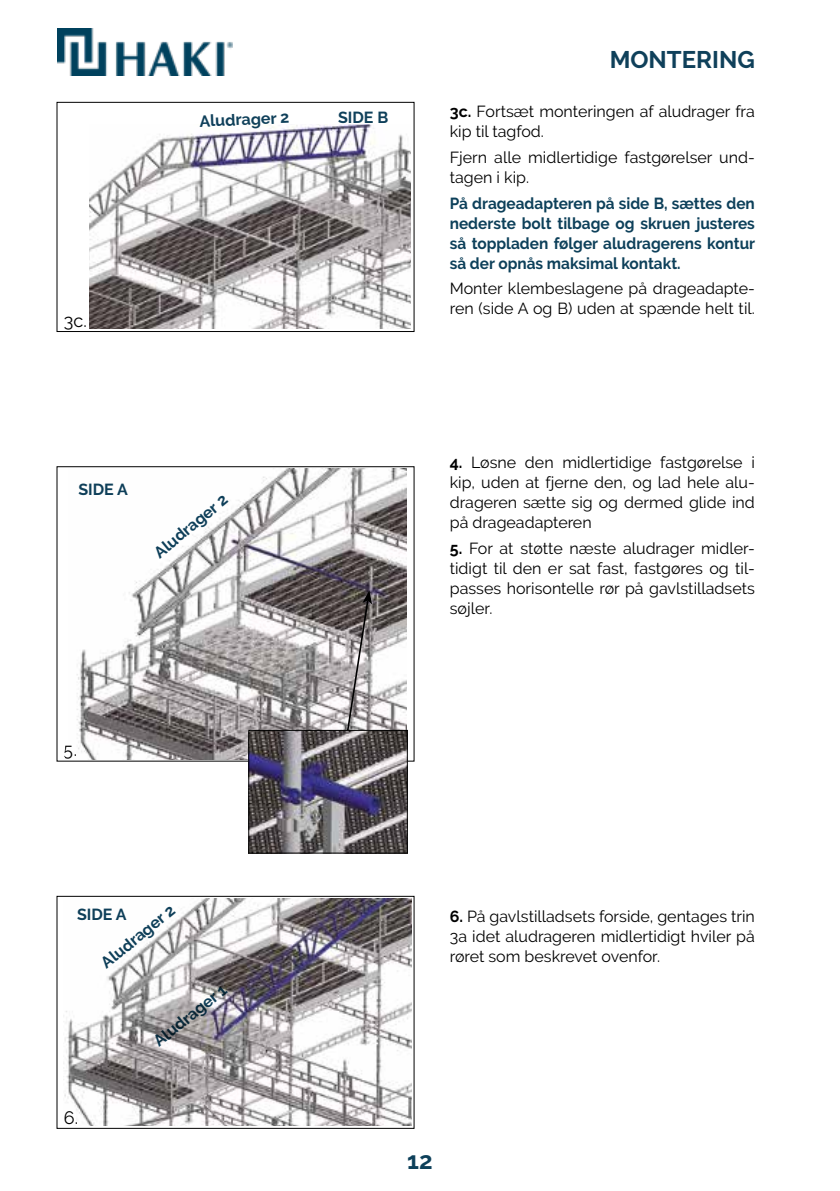
<style>
.page{position:relative;width:840px;height:1191px;background:#fff}
.page>*{position:absolute;margin:0;border:0;box-sizing:border-box;transform-origin:0 0}
.t1{font:700 24px "Raleway";color:#0f405a}
.t2{font:700 24px "Raleway";color:#0d405a}
.t3{font:18px "Raleway";color:#000}
.t4{font:16px/20px "Raleway";color:#000}
.t5{font:700 16px/20px "Raleway";color:#0d405a;text-align:justify;scale:.96 1}
.t6{font:700 16px "Raleway";color:#0f405a}
.s1{font-weight:700}
</style>
<div class="page">
<img style="left:57px;top:28px;width:176px;height:48px">
<div style="left:57px;top:102px;width:357px;height:230px;border:1px solid #000"></div>
<div style="left:57px;top:466px;width:357px;height:295px;border:1px solid #000"></div>
<div style="left:57px;top:896px;width:357px;height:232px;border:1px solid #000"></div>
<img style="left:77px;top:468px;width:329px;height:291px">
<img style="left:89px;top:124px;width:321px;height:204px">
<img style="left:63px;top:898px;width:348px;height:227px">
<img style="left:250px;top:732px;width:155px;height:119px">
<div style="left:248px;top:730px;width:159px;height:123px;border:1px solid #000"></div>
<p class="t6" style="left:199px;top:112px;width:91px;rotate:-3deg">Aludrager 2</p>
<p class="t6" style="left:338px;top:109px;width:52px">SIDE B</p>
<p class="t3" style="left:64px;top:311px;width:24px">3c.</p>
<p class="t6" style="left:78px;top:480px;width:51px">SIDE A</p>
<p class="t6" style="left:150px;top:547px;width:91px;rotate:-39deg">Aludrager 2</p>
<p class="t3" style="left:64px;top:739px;width:15px">5.</p>
<h1 class="t1" style="left:609px;top:46px;width:147px">MONTERING</h1>
<p class="t4" style="left:449px;top:101px;width:306px"><span class="s1">3c.</span> Fortsæt monteringen af aludrager fra kip til tagfod.</p>
<p class="t4" style="left:449px;top:147px;width:306px">Fjern alle midlertidige fastgørelser und&shy;tagen i kip.</p>
<p class="t5" style="left:449px;top:193px;width:319px">På drageadapteren på side B, sættes den nederste bolt tilbage og skruen justeres så toppladen følger aludragerens kontur så der opnås maksimal kontakt.</p>
<p class="t4" style="left:449px;top:278px;width:306px">Monter klembeslagene på drageadapte&shy;ren (side A og B) uden at spænde helt til.</p>
<p class="t4" style="left:449px;top:452px;width:306px;text-align:justify"><span class="s1">4.</span> Løsne den midlertidige fastgørelse i kip, uden at fjerne den, og lad hele alu&shy;drageren sætte sig og dermed glide ind på drageadapteren</p>
<p class="t4" style="left:449px;top:538px;width:306px;text-align:justify"><span class="s1">5.</span> For at støtte næste aludrager midler&shy;tidigt til den er sat fast, fastgøres og til&shy;passes horisontelle rør på gavlstilladsets søjler.</p>
<p class="t6" style="left:97px;top:957px;width:91px;rotate:-39deg">Aludrager 2</p>
<p class="t6" style="left:77px;top:905px;width:51px">SIDE A</p>
<p class="t3" style="left:64px;top:1107px;width:16px">6.</p>
<p class="t6" style="left:150px;top:1035px;width:90px;rotate:-39deg">Aludrager 1</p>
<p class="t4" style="left:449px;top:906px;width:306px;text-align:justify"><span class="s1">6.</span> På gavlstilladsets forside, gentages trin 3a idet aludrageren midlertidigt hviler på røret som beskrevet ovenfor.</p>
<h1 class="t2" style="left:407px;top:1146px;width:27px">12</h1>
</div>
